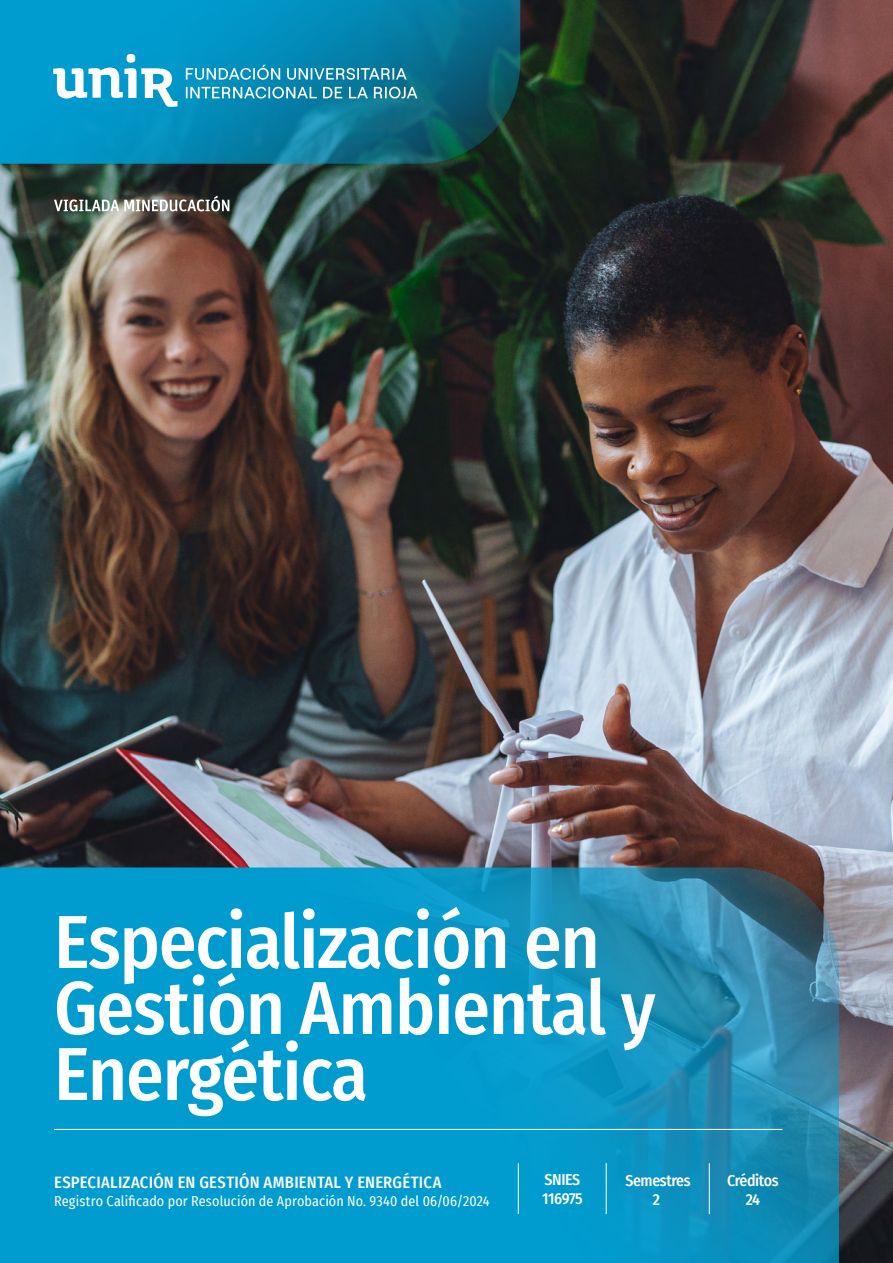
<style>
.page{position:relative;width:893px;height:1263px;background:#fff}
.page>*{position:absolute;margin:0;border:0;box-sizing:border-box;transform-origin:0 0}
.t1{font:500 75px/66px "Fira Sans Condensed";letter-spacing:-.015em;color:#fff}
.t2{font:500 16.5px "Fira Sans Condensed";letter-spacing:.015em;color:#fff}
.t3{font:500 15.9px/19.5px "Fira Sans Condensed";letter-spacing:-.025em;color:#fff;text-align:center}
.t4{font:14.1px "Fira Sans Condensed";letter-spacing:.01em;color:#fff}
</style>
<div class="page">
<img style="left:0;top:0;width:893px;height:1263px">
<svg style="left:0;top:867px;width:839px;height:396px;background:#0c95c4"></svg>
<hr style="left:606px;top:1163px;width:1px;height:51px;background:#fff">
<hr style="left:518px;top:1163px;width:1px;height:51px;background:#fff">
<hr style="left:54px;top:1129px;width:728px;height:1px;background:#fff">
<hr style="left:709px;top:1163px;width:1px;height:51px;background:#fff">
<svg style="left:54px;top:196px;width:175px;height:15px"></svg>
<svg style="left:0;top:0;width:520px;height:164px;background:#0681a7"></svg>
<svg style="left:53px;top:54px;width:125px;height:53px"></svg>
<svg style="left:186px;top:65px;width:231px;height:33px;background:#3e9ebe"></svg>
<h1 class="t1" style="left:54px;top:905px;width:603px">Especialización en<br>Gestión Ambiental y<br>Energética</h1>
<p class="t2" style="left:54px;top:1169px;width:389px">ESPECIALIZACIÓN EN GESTIÓN AMBIENTAL Y ENERGÉTICA</p>
<p class="t4" style="left:54px;top:1190px;width:437px">Registro Calificado por Resolución de Aprobación No. 9340 del 06/06/2024</p>
<p class="t3" style="left:542px;top:1168px;width:42px;text-align:left">SNIES<br>116975</p>
<p class="t3" style="left:625px;top:1169px;width:67px">Semestres<br>2</p>
<p class="t3" style="left:727px;top:1169px;width:53px">Créditos<br>24</p>
</div>
